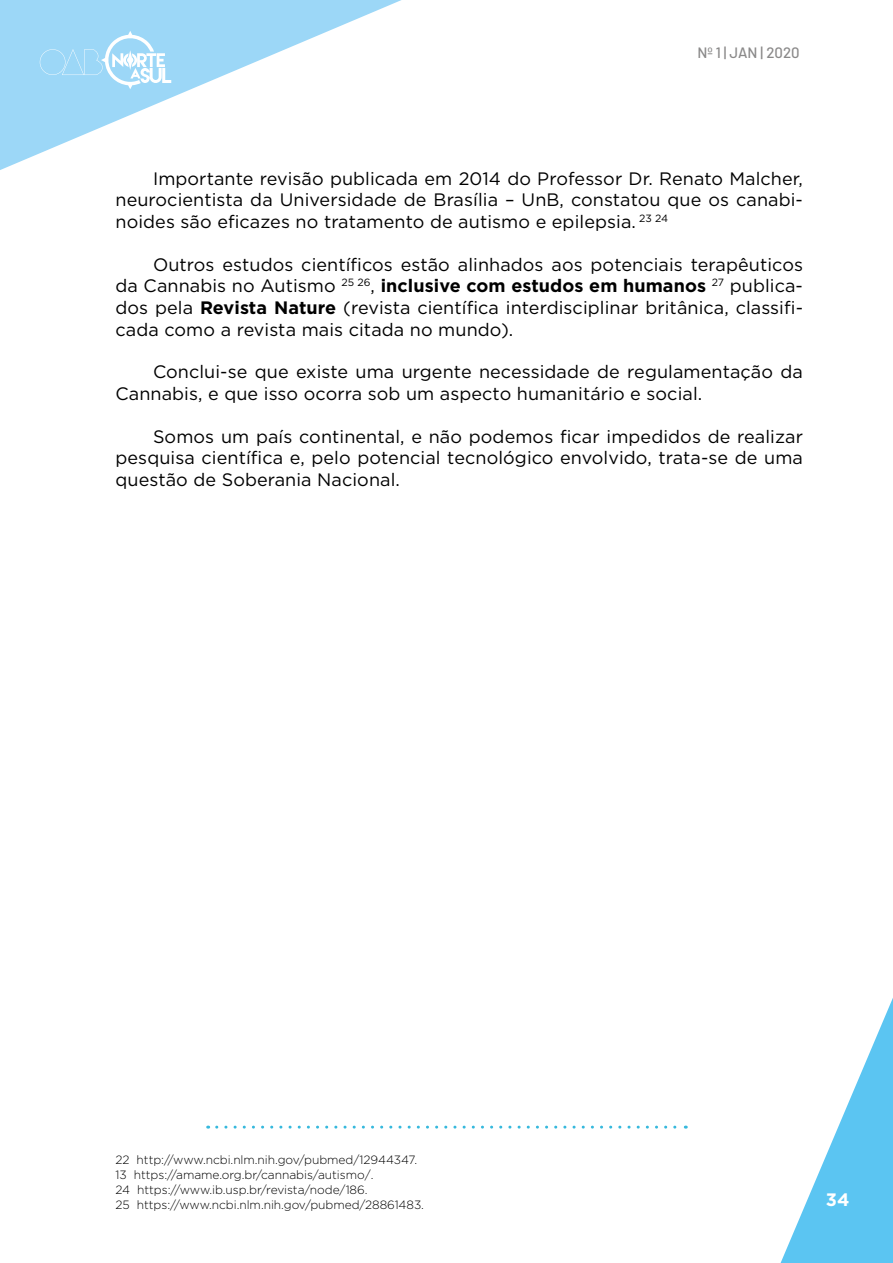
<style>
.page{position:relative;width:893px;height:1263px;background:#fff}
.page>*{position:absolute;margin:0;border:0;box-sizing:border-box;transform-origin:0 0}
.t1{font:18px/21.6px "Gotham HTF";letter-spacing:.005em;color:#000;text-align:justify}
.t2{font:700 18px "Gotham HTF";color:#fff}
.t3{font:500 15px "Barlow";color:#8a8989}
.t4{font:300 12px/15px "Gotham HTF";letter-spacing:-.005em;color:#000}
.s1{font-weight:700}
</style>
<div class="page">
<svg style="left:0;top:0;width:401px;height:170px"></svg>
<svg style="left:780px;top:998px;width:113px;height:265px"></svg>
<svg style="left:40px;top:31px;width:131px;height:58px;background:#acddf8"></svg>
<svg style="left:217px;top:1125px;width:469px;height:3px"></svg>
<p class="t3" style="left:697px;top:44px;width:104px">Nº 1 | JAN | 2020</p>
<p class="t1" style="left:116px;top:167px;width:689px;text-indent:37px">Importante revisão publicada em 2014 do Professor Dr. Renato Malcher, neurocientista da Universidade de Brasília – UnB, constatou que os canabi&shy;noides são eficazes no tratamento de autismo e epilepsia. <sup>23</sup> <sup>24</sup></p>
<p class="t1" style="left:116px;top:253px;width:689px;text-indent:37px">Outros estudos científicos estão alinhados aos potenciais terapêuticos da Cannabis no Autismo <sup>25</sup> <sup>26</sup>, <span class="s1">inclusive com estudos em humanos</span> <sup>27</sup> publica&shy;dos pela <span class="s1">Revista Nature</span> (revista científica interdisciplinar britânica, classifi&shy;cada como a revista mais citada no mundo).</p>
<p class="t1" style="left:116px;top:361px;width:689px;text-indent:37px">Conclui-se que existe uma urgente necessidade de regulamentação da<br>Cannabis, e que isso ocorra sob um aspecto humanitário e social.</p>
<p class="t1" style="left:116px;top:425px;width:689px;text-indent:37px">Somos um país continental, e não podemos ficar impedidos de realizar pesquisa científica e, pelo potencial tecnológico envolvido, trata-se de uma questão de Soberania Nacional.</p>
<p class="t4" style="left:116px;top:1152px;width:310px">22 http://www.ncbi.nlm.nih.gov/pubmed/12944347.<br>13 https://amame.org.br/cannabis/autismo/.<br>24 https://www.ib.usp.br/revista/node/186.<br>25 https://www.ncbi.nlm.nih.gov/pubmed/28861483.</p>
<p class="t2" style="left:826px;top:1189px;width:25px">34</p>
</div>
